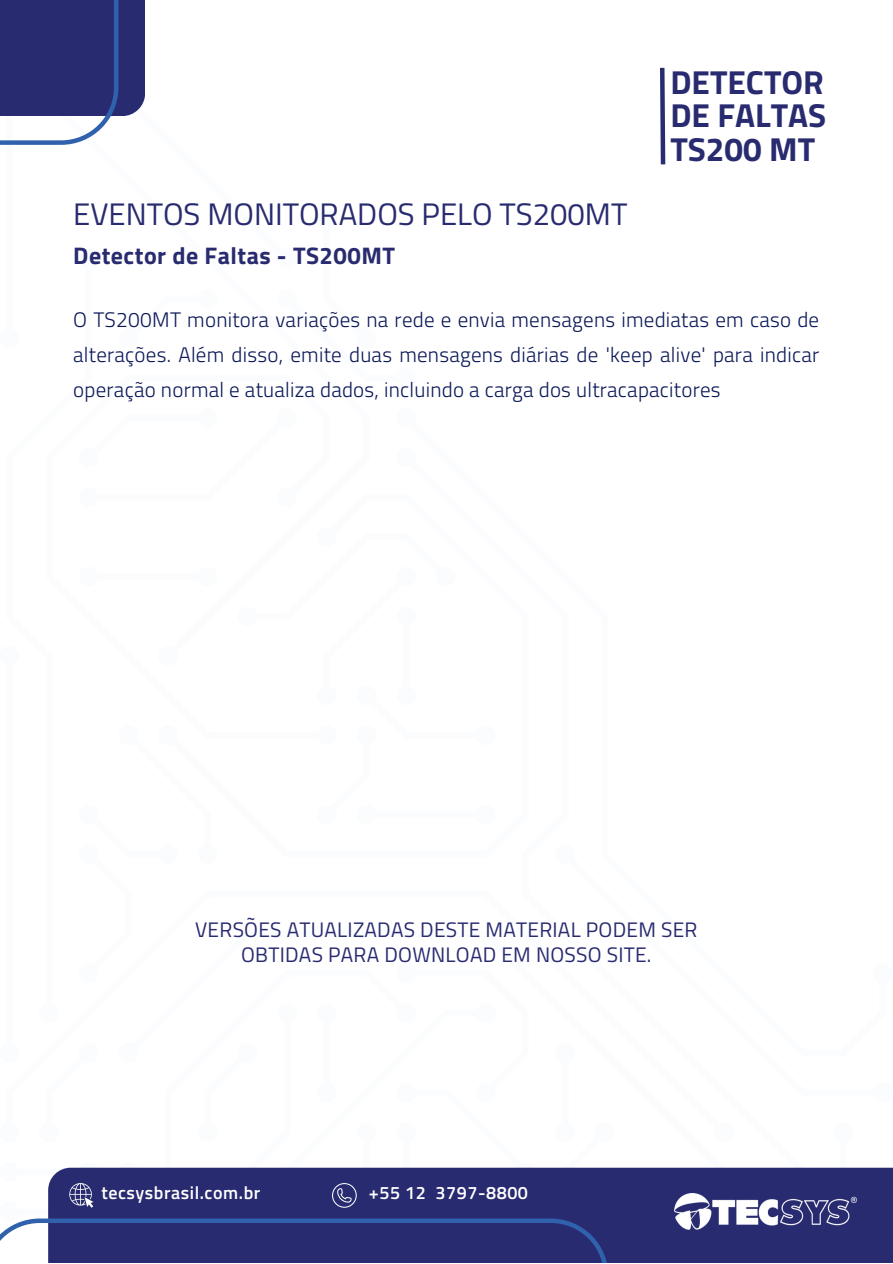
<style>
.page{position:relative;width:893px;height:1264px;background:#fff}
.page>*{position:absolute;margin:0;border:0;box-sizing:border-box;transform-origin:0 0}
.t1{font:700 33.3px/33.8px "Titillium Web";color:#292b70}
.t2{font:31.05px "Titillium Web";color:#292b70}
.t3{font:700 24px "Titillium Web";letter-spacing:.02em;color:#292b70}
.t4{font:300 21px/34.8px "Titillium Web";letter-spacing:.01em;color:#0a1757;text-align:justify}
.t5{font:21px/24.8px "Titillium Web";letter-spacing:.01em;color:#292b70;text-align:center}
.t6{font:600 18px "Titillium Web";letter-spacing:.03em;color:#fff}
</style>
<div class="page">
<svg style="left:0;top:0;width:145px;height:145px"></svg>
<div style="left:48px;top:1167px;width:844px;height:95px;background:#292b70"></div>
<img style="left:773px;top:1196px;width:83px;height:30px">
<svg style="left:0;top:1167px;width:773px;height:95px"></svg>
<svg style="left:660px;top:67px;width:6px;height:98px"></svg>
<p class="t2" style="left:73px;top:190px;width:555px">EVENTOS MONITORADOS PELO TS200MT</p>
<p class="t3" style="left:73px;top:236px;width:323px">Detector de Faltas - TS200MT</p>
<p class="t1" style="left:670px;top:64px;width:157px">DETECTOR<br>DE FALTAS</p>
<p class="t1" style="left:670px;top:132px;width:146px">TS200 MT</p>
<p class="t4" style="left:73px;top:302px;width:747px">O TS200MT monitora variações na rede e envia mensagens imediatas em caso de alterações. Além disso, emite duas mensagens diárias de 'keep alive' para indicar operação normal e atualiza dados, incluindo a carga dos ultracapacitores</p>
<p class="t5" style="left:195px;top:916px;width:504px">VERSÕES ATUALIZADAS DESTE MATERIAL PODEM SER<br>OBTIDAS PARA DOWNLOAD EM NOSSO SITE.</p>
<p class="t6" style="left:101px;top:1178px;width:160px">tecsysbrasil.com.br</p>
<p class="t6" style="left:369px;top:1178px;width:161px">+55 12 3797-8800</p>
</div>
